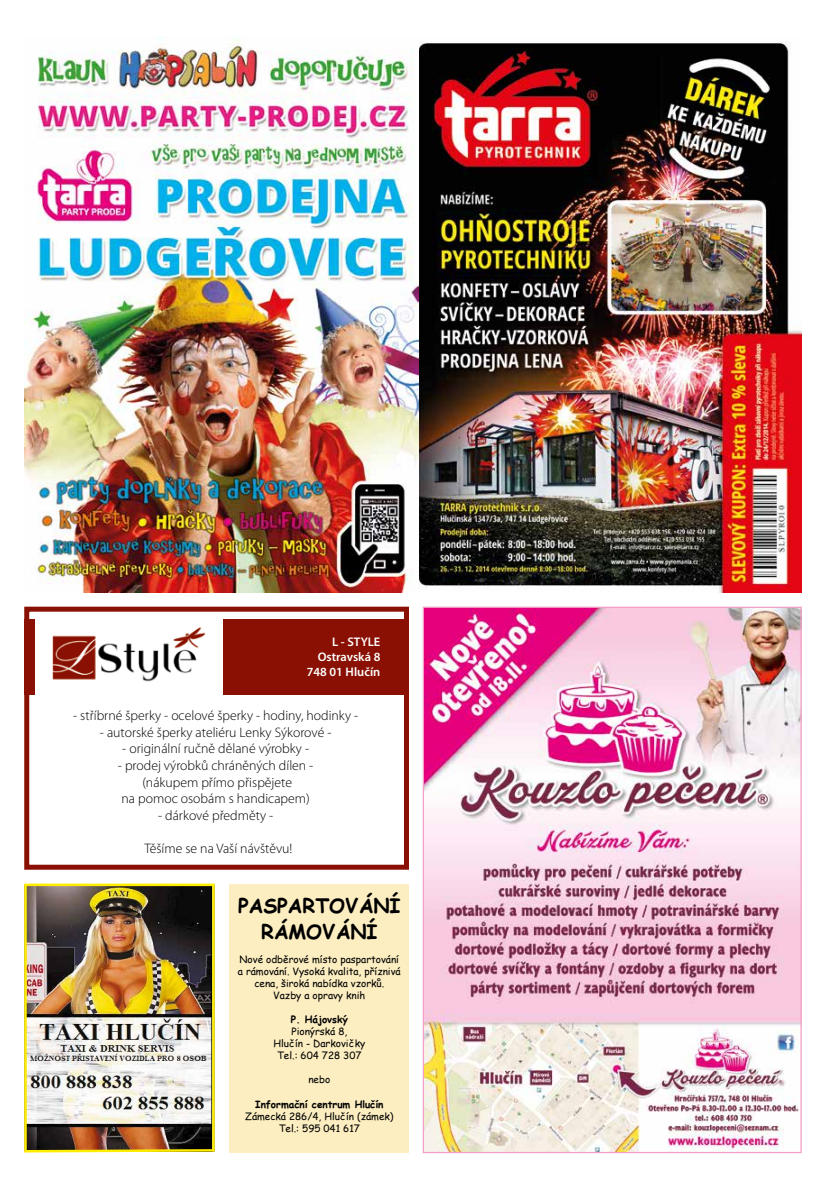
<style>
.page{position:relative;width:833px;height:1188px;background:#fff}
.page>*{position:absolute;margin:0;border:0;box-sizing:border-box;transform-origin:0 0}
.t1{font:700 20px/26.2px "Comic Sans MS";color:#000;text-align:center}
.t2{font:300 13.75px/16.5px "Myriad Pro";color:#000;text-align:center}
.t3{font:600 12.5px/15px "Myriad Pro";color:#fff;text-align:right}
.t4{font:10px/12px "Comic Sans MS";color:#000;text-align:center}
.t5{font:700 10px "Comic Sans MS";color:#000}
</style>
<div class="page">
<img style="left:418px;top:41px;width:383px;height:551px">
<img style="left:24px;top:883px;width:191px;height:270px">
<img style="left:24px;top:36px;width:394px;height:556px">
<img style="left:425px;top:608px;width:374px;height:542px">
<div style="left:24px;top:606px;width:385px;height:263px;border:5px solid #891002"></div>
<div style="left:24px;top:619px;width:385px;height:76px;background:#891002"></div>
<img style="left:35px;top:619px;width:187px;height:76px">
<div style="left:230px;top:883px;width:179px;height:269px;background:#fceec1"></div>
<p class="t3" style="left:307px;top:634px;width:75px">L - STYLE<br>Ostravská 8<br>748 01 Hlučín</p>
<p class="t2" style="left:73px;top:707px;width:286px">- stříbrné šperky - ocelové šperky - hodiny, hodinky -</p>
<p class="t2" style="left:100px;top:724px;width:233px">- autorské šperky ateliéru Lenky Sýkorové -</p>
<p class="t2" style="left:122px;top:740px;width:188px">- originální ručně dělané výrobky -</p>
<p class="t2" style="left:118px;top:757px;width:197px">- prodej výrobků chráněných dílen - (nákupem přímo přispějete<br>na pomoc osobám s handicapem)</p>
<p class="t2" style="left:158px;top:806px;width:117px">- dárkové předměty -</p>
<p class="t2" style="left:144px;top:839px;width:150px">Těšíme se na Vaší návštěvu!</p>
<h1 class="t1" style="left:238px;top:891px;width:164px">PASPARTOVÁNÍ<br>RÁMOVÁNÍ</h1>
<p class="t4" style="left:238px;top:952px;width:164px">Nové odběrové místo paspartování a rámování. Vysoká kvalita, příznivá cena, široká nabídka vzorků.<br>Vazby a opravy knih</p>
<p class="t5" style="left:291px;top:1011px;width:59px">P. Hájovský</p>
<p class="t4" style="left:273px;top:1024px;width:93px">Pionýrská 8,<br>Hlučín - Darkovičky<br>Tel.: 604 728 307</p>
<p class="t4" style="left:308px;top:1073px;width:23px">nebo</p>
<p class="t5" style="left:255px;top:1096px;width:130px">Informační centrum Hlučín</p>
<p class="t4" style="left:245px;top:1109px;width:150px">Zámecká 286/4, Hlučín (zámek)<br>Tel.: 595 041 617</p>
</div>
